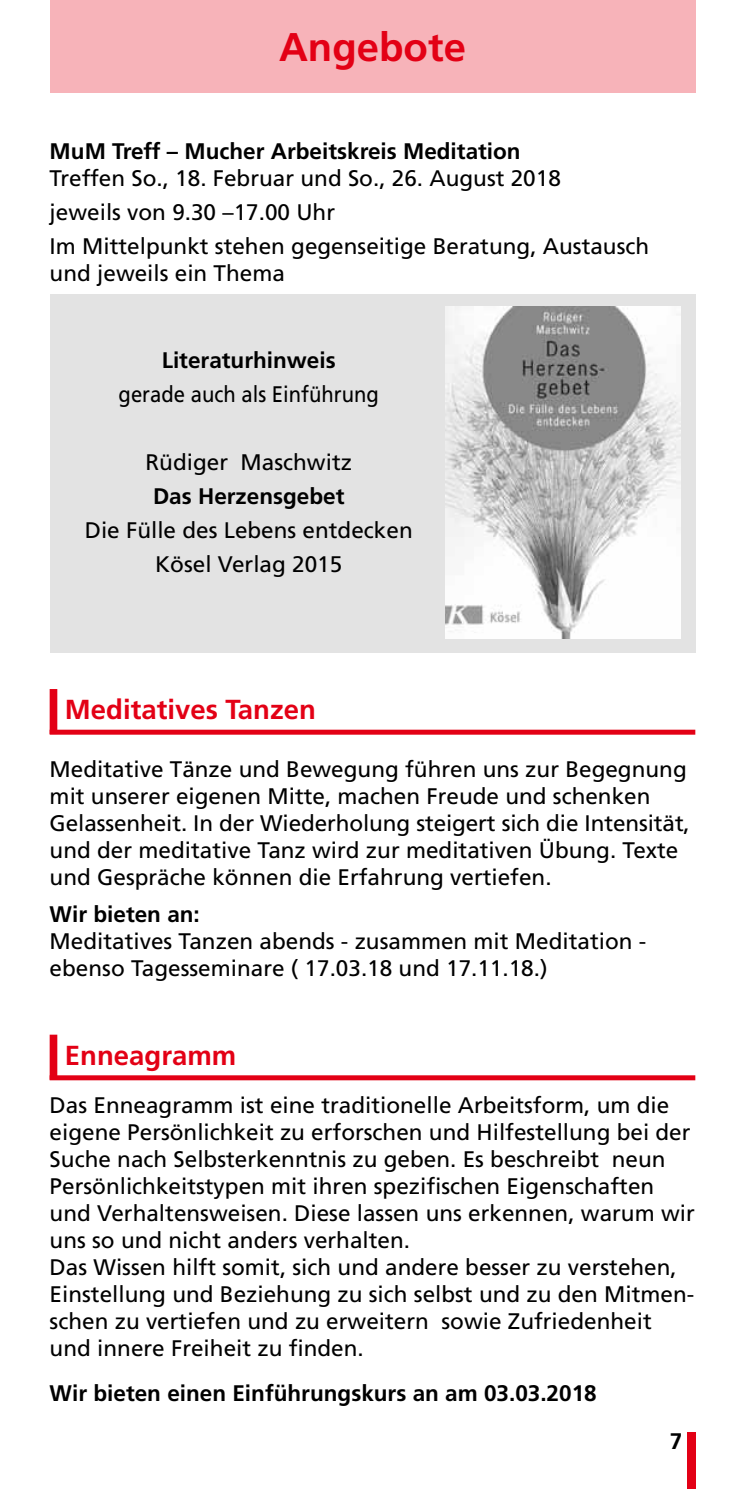
<style>
.page{position:relative;width:745px;height:1489px;background:#fff}
.page>*{position:absolute;margin:0;border:0;box-sizing:border-box;transform-origin:0 0}
.t1{font:700 40px "Frutiger LT";color:#e30015}
.t2{font:700 27.5px "Frutiger LT";color:#e30015}
.t3{font:22.5px/27px "Frutiger LT";color:#000}
.t4{font:700 22.5px "Frutiger LT";color:#000}
.t5{font:22.5px "Frutiger LT";color:#000;scale:.9 1}
</style>
<div class="page">
<div style="left:50px;top:0;width:644px;height:92px;background:#f7b3b9"></div>
<div style="left:686px;top:1431px;width:8px;height:57px;background:#e30015"></div>
<div style="left:50px;top:729px;width:644px;height:5px;background:#e30015"></div>
<div style="left:50px;top:689px;width:7px;height:45px;background:#e30015"></div>
<div style="left:50px;top:1075px;width:644px;height:5px;background:#e30015"></div>
<div style="left:50px;top:1034px;width:7px;height:45px;background:#e30015"></div>
<div style="left:50px;top:294px;width:644px;height:358px;background:#e3e3e3"></div>
<img style="left:445px;top:306px;width:235px;height:333px">
<h1 class="t1" style="left:279px;top:24px;width:188px">Angebote</h1>
<p class="t4" style="left:50px;top:138px;width:472px">MuM Treff – Mucher Arbeitskreis Meditation</p>
<p class="t3" style="left:50px;top:161px;width:600px;line-height:34px">Treffen So., 18. Februar und So., 26. August 2018<br>jeweils von 9.30 –17.00 Uhr<br>Im Mittelpunkt stehen gegenseitige Beratung, Austausch</p>
<p class="t3" style="left:50px;top:260px;width:237px">und jeweils ein Thema</p>
<p class="t4" style="left:162px;top:347px;width:175px">Literaturhinweis</p>
<p class="t5" style="left:119px;top:381px;width:290px">gerade auch als Einführung</p>
<p class="t3" style="left:145px;top:449px;width:208px">Rüdiger Maschwitz</p>
<p class="t4" style="left:153px;top:483px;width:193px">Das Herzensgebet</p>
<p class="t3" style="left:85px;top:513px;width:329px;line-height:34px;text-align:center">Die Fülle des Lebens entdecken<br>Kösel Verlag 2015</p>
<p class="t2" style="left:65px;top:693px;width:252px">Meditatives Tanzen</p>
<p class="t3" style="left:50px;top:756px;width:641px">Meditative Tänze und Bewegung führen uns zur Begegnung mit unserer eigenen Mitte, machen Freude und schenken Gelassenheit. In der Wiederholung steigert sich die Intensität, und der meditative Tanz wird zur meditativen Übung. Texte und Gespräche können die Erfahrung vertiefen.</p>
<p class="t4" style="left:50px;top:901px;width:152px">Wir bieten an:</p>
<p class="t3" style="left:50px;top:928px;width:597px">Meditatives Tanzen abends - zusammen mit Meditation - ebenso Tagesseminare ( 17.03.18 und 17.11.18.)</p>
<p class="t2" style="left:65px;top:1038px;width:173px">Enneagramm</p>
<p class="t3" style="left:50px;top:1091px;width:646px">Das Enneagramm ist eine traditionelle Arbeitsform, um die eigene Persönlichkeit zu erforschen und Hilfestellung bei der Suche nach Selbsterkenntnis zu geben. Es beschreibt neun Persönlichkeitstypen mit ihren spezifischen Eigenschaften und Verhaltensweisen. Diese lassen uns erkennen, warum wir uns so und nicht anders verhalten.<br>Das Wissen hilft somit, sich und andere besser zu verstehen, Einstellung und Beziehung zu sich selbst und zu den Mitmen&shy;schen zu vertiefen und zu erweitern sowie Zufriedenheit und innere Freiheit zu finden.</p>
<p class="t4" style="left:50px;top:1379px;width:548px">Wir bieten einen Einführungskurs an am 03.03.2018</p>
<p class="t4" style="left:669px;top:1427px;width:14px">7</p>
</div>
